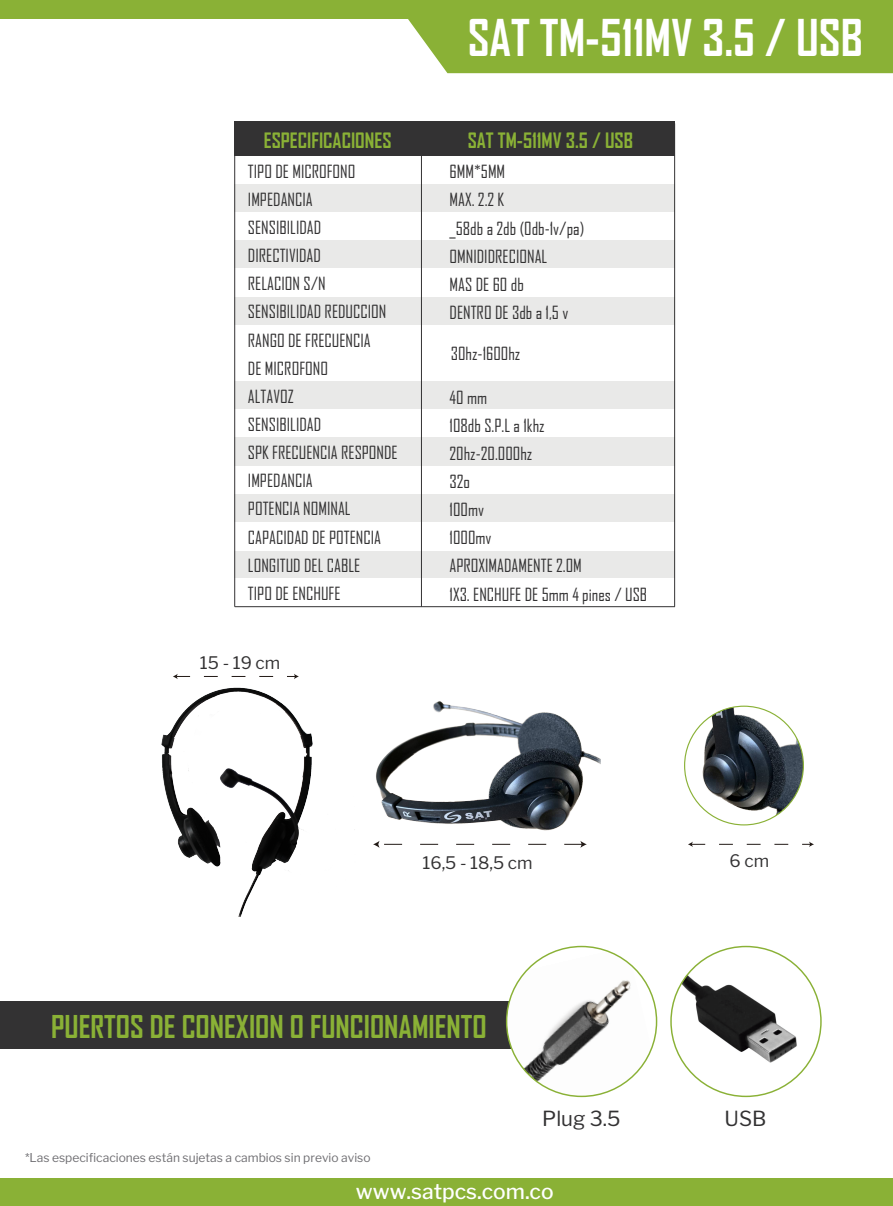
<style>
.page{position:relative;width:893px;height:1206px;background:#fff}
.page>*{position:absolute;margin:0;border:0;box-sizing:border-box;transform-origin:0 0}
.t1{font:700 48.45px "Agency FB";color:#fff}
.t2{font:700 30.15px "Agency FB";color:#8ab136}
.t3{font:500 21px "Libre Franklin";color:#fff}
.t4{font:20.7px "Libre Franklin";color:#333233}
.t5{font:700 20.25px "Agency FB";color:#8ab136}
.t6{font:500 18px "Libre Franklin";color:#fff}
.t7{font:17.4px/28.2px "Agency FB";color:#333233}
.t8{font:17.25px "Libre Franklin";color:#333233}
.t9{font:12.15px "Libre Franklin";color:#6f6e72}
</style>
<div class="page">
<div style="left:0;top:1001px;width:536px;height:48px;background:#333233"></div>
<img style="left:684px;top:706px;width:119px;height:119px;border-radius:59px">
<img style="left:507px;top:951px;width:144px;height:145px">
<img style="left:670px;top:947px;width:130px;height:123px">
<img style="left:376px;top:701px;width:224px;height:144px">
<div style="left:0;top:1178px;width:892px;height:27px;background:#8ab136"></div>
<div style="left:0;top:0;width:892px;height:18px;background:#8ab136"></div>
<svg style="left:394px;top:18px;width:498px;height:55px;background:#92b644"></svg>
<div style="left:235px;top:121px;width:439px;height:35px;background:#333233"></div>
<div style="left:235px;top:184px;width:439px;height:28px;background:#e9e9e8"></div>
<div style="left:235px;top:241px;width:439px;height:28px;background:#e9e9e8"></div>
<div style="left:235px;top:297px;width:439px;height:28px;background:#e9e9e8"></div>
<div style="left:235px;top:381px;width:439px;height:28px;background:#e9e9e8"></div>
<div style="left:235px;top:438px;width:439px;height:28px;background:#e9e9e8"></div>
<div style="left:235px;top:494px;width:439px;height:28px;background:#e9e9e8"></div>
<div style="left:235px;top:550px;width:439px;height:28px;background:#e9e9e8"></div>
<hr style="left:421px;top:128px;width:1px;height:478px;background:#333233">
<hr style="left:674px;top:123px;width:1px;height:483px;background:#333233">
<hr style="left:234px;top:127px;width:1px;height:479px;background:#333233">
<hr style="left:235px;top:606px;width:439px;height:1px;background:#333233">
<img style="left:161px;top:687px;width:194px;height:230px">
<svg style="left:373px;top:840px;width:213px;height:8px"></svg>
<svg style="left:173px;top:674px;width:126px;height:5px"></svg>
<svg style="left:688px;top:841px;width:125px;height:6px"></svg>
<h1 class="t1" style="left:467px;top:8px;width:397px">SAT TM-511MV 3.5 / USB</h1>
<p class="t6" style="left:715px;top:47px;width:171px">www.satpcs.com.co</p>
<p class="t5" style="left:263px;top:128px;width:129px">ESPECIFICACIONES</p>
<p class="t5" style="left:467px;top:128px;width:167px">SAT TM-511MV 3.5 / USB</p>
<p class="t7" style="left:248px;top:157px;width:151px">TIPO DE MICROFONO<br>IMPEDANCIA<br>SENSIBILIDAD<br>DIRECTIVIDAD<br>RELACION S/N<br>SENSIBILIDAD REDUCCION<br>RANGO DE FRECUENCIA<br>DE MICROFONO<br>ALTAVOZ<br>SENSIBILIDAD<br>SPK FRECUENCIA RESPONDE<br>IMPEDANCIA<br>POTENCIA NOMINAL<br>CAPACIDAD DE POTENCIA<br>LONGITUD DEL CABLE<br>TIPO DE ENCHUFE</p>
<p class="t7" style="left:449px;top:157px;width:136px">6MM*5MM<br>MAX. 2.2 K<br>_58db a 2db (0db-1v/pa)<br>OMNIDIDRECIONAL<br>MAS DE 60 db<br>DENTRO DE 3db a 1,5 v</p>
<p class="t7" style="left:450px;top:339px;width:71px">30hz-1600hz</p>
<p class="t7" style="left:449px;top:382px;width:199px">40 mm<br>108db S.P.L a 1khz<br>20hz-20.000hz<br>32o<br>100mv<br>1000mv<br>APROXIMADAMENTE 2.0M<br>1X3. ENCHUFE DE 5mm 4 pines / USB</p>
<p class="t8" style="left:200px;top:652px;width:82px">15 - 19 cm</p>
<p class="t8" style="left:422px;top:852px;width:111px">16,5 - 18,5 cm</p>
<p class="t8" style="left:729px;top:850px;width:41px">6 cm</p>
<h2 class="t2" style="left:51px;top:1008px;width:437px">PUERTOS DE CONEXION O FUNCIONAMIENTO</h2>
<p class="t9" style="left:25px;top:1150px;width:347px">*Las especificaciones están sujetas a cambios sin previo aviso</p>
<p class="t4" style="left:542px;top:1105px;width:80px">Plug 3.5</p>
<p class="t4" style="left:724px;top:1105px;width:43px">USB</p>
<p class="t3" style="left:356px;top:1178px;width:199px">www.satpcs.com.co</p>
</div>
